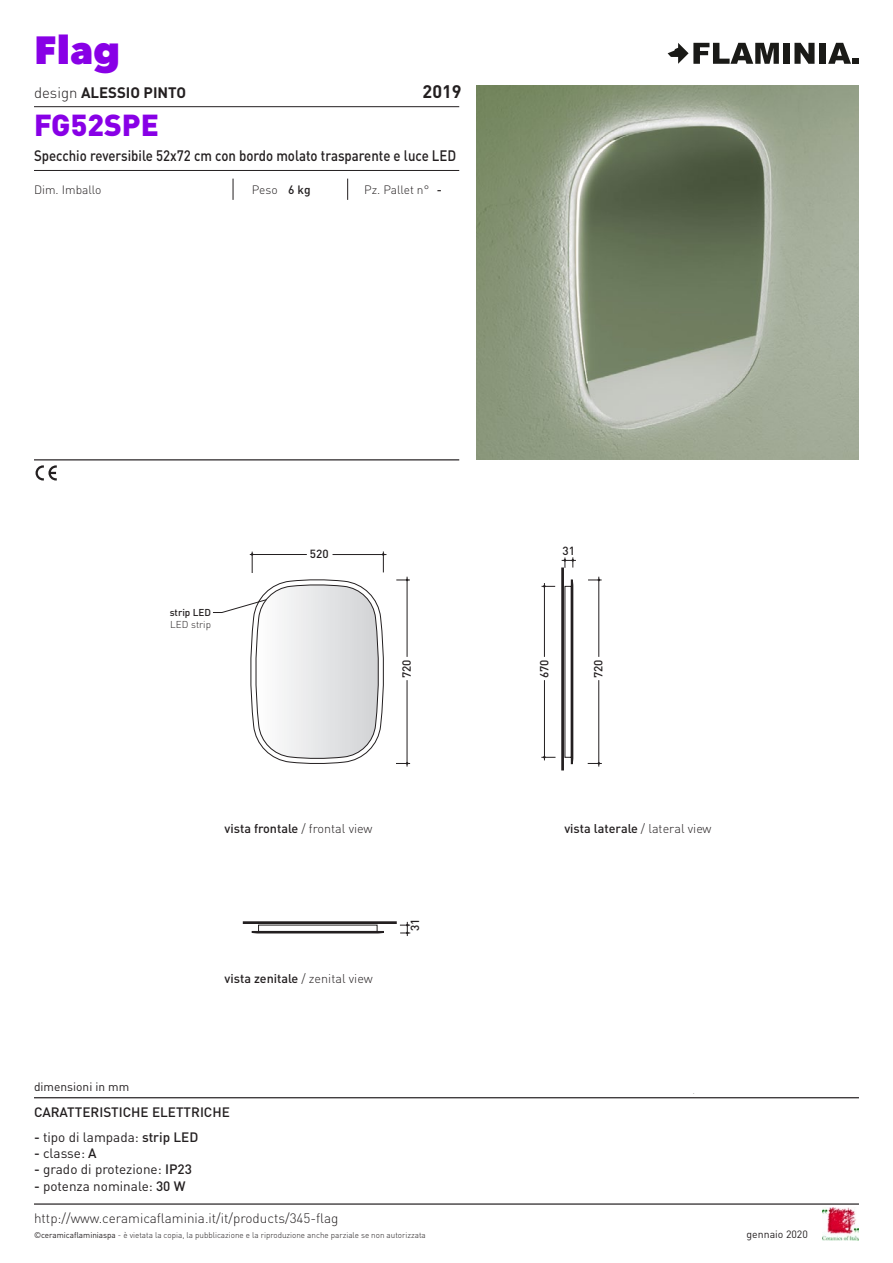
<style>
.page{position:relative;width:893px;height:1263px;background:#fff}
.page>*{position:absolute;margin:0;border:0;box-sizing:border-box;transform-origin:0 0}
.t1{font:800 39px "Avenir Next LT Pro";color:#8800e6}
.t2{font:900 30px "DIN";color:#8800e6}
.t3{font:700 18px "DIN";color:#231f20}
.t4{font:500 15px "DIN";color:#231f20;scale:.88 1}
.t5{font:700 15px "DIN";color:#231f20}
.t6{font:13.5px "DIN";color:#231f20}
.t7{font:300 13.5px "DIN";color:#231f20}
.t8{font:500 13.5px "DIN";color:#231f20}
.t9{font:500 12.6px "DIN";color:#231f20}
.t10{font:300 12px "DIN";color:#231f20}
.t11{font:12px "DIN";color:#231f20}
.t12{font:500 11.7px "DIN";color:#231f20}
.t13{font:10.5px "DIN";color:#231f20}
.t14{font:500 9.9px "DIN";color:#231f20}
.t15{font:300 9.9px "DIN";color:#231f20}
.t16{font:300 8.25px "DIN";color:#231f20}
.s1{font-weight:300}
.s2{font-weight:500}
.s3{font-weight:400}
</style>
<div class="page">
<hr style="left:34px;top:1203px;width:825px;height:2px;background:#231f20">
<img style="left:822px;top:1208px;width:37px;height:32px">
<svg style="left:668px;top:43px;width:111px;height:21px"></svg>
<div style="left:783px;top:43px;width:7px;height:21px;background:#1a1a17"></div>
<svg style="left:794px;top:43px;width:20px;height:21px"></svg>
<div style="left:819px;top:43px;width:7px;height:21px;background:#1a1a17"></div>
<svg style="left:828px;top:43px;width:31px;height:21px"></svg>
<hr style="left:34px;top:459px;width:425px;height:1px;background:#231f20">
<hr style="left:34px;top:106px;width:425px;height:1px;background:#231f20">
<hr style="left:34px;top:170px;width:425px;height:1px;background:#231f20">
<svg style="left:36px;top:465px;width:21px;height:15px"></svg>
<img style="left:476px;top:85px;width:383px;height:374px">
<hr style="left:34px;top:1097px;width:825px;height:1px;background:#231f20">
<svg style="left:251px;top:765px;width:313px;height:169px"></svg>
<hr style="left:243px;top:921px;width:154px;height:3px;background:#231f20">
<hr style="left:561px;top:567px;width:3px;height:203px;background:#231f20">
<hr style="left:407px;top:680px;width:1px;height:86px;background:#231f20">
<hr style="left:599px;top:577px;width:1px;height:80px;background:#231f20">
<hr style="left:598px;top:680px;width:1px;height:86px;background:#231f20">
<svg style="left:588px;top:762px;width:14px;height:3px"></svg>
<svg style="left:588px;top:579px;width:14px;height:2px"></svg>
<svg style="left:400px;top:922px;width:10px;height:14px"></svg>
<svg style="left:213px;top:551px;width:363px;height:214px"></svg>
<svg style="left:233px;top:179px;width:1px;height:21px"></svg>
<svg style="left:347px;top:179px;width:1px;height:21px"></svg>
<h1 class="t1" style="left:34px;top:26px;width:88px">Flag</h1>
<h3 class="t5" style="left:34px;top:82px;width:154px"><span class="s1">design</span> ALESSIO PINTO</h3>
<h3 class="t3" style="left:423px;top:79px;width:41px">2019</h3>
<h2 class="t2" style="left:34px;top:105px;width:126px">FG52SPE</h2>
<h3 class="t4" style="left:34px;top:146px;width:481px">Specchio reversibile 52x72 cm con bordo molato trasparente e luce LED</h3>
<h3 class="t10" style="left:34px;top:182px;width:69px">Dim. Imballo</h3>
<h3 class="t10" style="left:252px;top:182px;width:60px">Peso <span class="s2">6 kg</span></h3>
<h3 class="t10" style="left:364px;top:182px;width:79px">Pz. Pallet n° <span class="s2">-</span></h3>
<p class="t14" style="left:170px;top:606px;width:43px">strip LED</p>
<p class="t15" style="left:170px;top:618px;width:42px">LED strip</p>
<h3 class="t12" style="left:310px;top:546px;width:20px">520</h3>
<h3 class="t12" style="left:563px;top:544px;width:14px">31</h3>
<h3 class="t12" style="left:399px;top:678px;width:20px;rotate:-90deg">720</h3>
<h3 class="t12" style="left:537px;top:678px;width:20px;rotate:-90deg">670</h3>
<h3 class="t12" style="left:591px;top:678px;width:20px;rotate:-90deg">720</h3>
<h3 class="t9" style="left:225px;top:821px;width:149px">vista frontale <span class="s1">/ frontal view</span></h3>
<h3 class="t9" style="left:564px;top:821px;width:149px">vista laterale <span class="s1">/ lateral view</span></h3>
<h3 class="t9" style="left:225px;top:970px;width:150px">vista zenitale <span class="s1">/ zenital view</span></h3>
<h3 class="t12" style="left:407px;top:931px;width:14px;rotate:-90deg">31</h3>
<h3 class="t11" style="left:34px;top:1079px;width:97px">dimensioni in mm</h3>
<h3 class="t8" style="left:34px;top:1103px;width:197px">CARATTERISTICHE ELETTRICHE</h3>
<h3 class="t6" style="left:34px;top:1129px;width:166px"><span class="s2">-</span> tipo di lampada: <span class="s2">strip LED</span></h3>
<h3 class="t6" style="left:34px;top:1145px;width:64px"><span class="s2">-</span> classe: <span class="s2">A</span></h3>
<h3 class="t6" style="left:34px;top:1161px;width:159px"><span class="s2">-</span> grado di protezione: <span class="s2">IP23</span></h3>
<h3 class="t6" style="left:34px;top:1177px;width:153px"><span class="s2">-</span> potenza nominale: <span class="s2">30 W</span></h3>
<h3 class="t7" style="left:34px;top:1210px;width:306px">http://www.ceramicaflaminia.it/it/products/345-flag</h3>
<p class="t16" style="left:34px;top:1230px;width:393px"><span class="s3">©ceramicaflaminiaspa</span> - è vietata la copia, la pubblicazione e la riproduzione anche parziale se non autorizzata</p>
<p class="t13" style="left:747px;top:1228px;width:63px">gennaio 2020</p>
</div>
